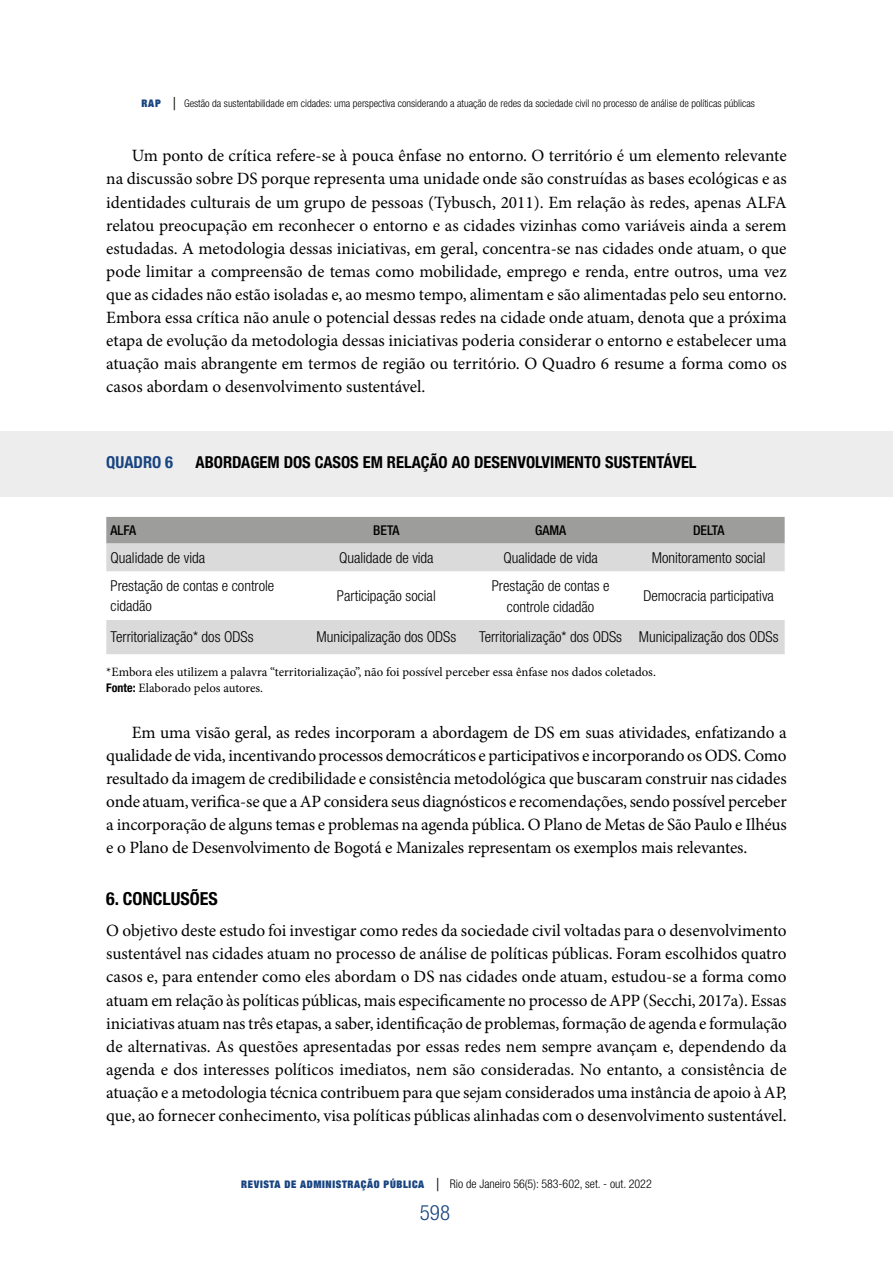
<style>
.page{position:relative;width:893px;height:1263px;background:#fff}
.page>*{position:absolute;margin:0;border:0;box-sizing:border-box;transform-origin:0 0}
.t1{font:300 condensed 21px "Helvetica Neue LT Std";color:#184480}
.t2{font:700 condensed 18px "Helvetica Neue LT Std";color:#000}
.t3{font:17.25px/23.1px "Minion Pro";letter-spacing:-.005em;color:#000;text-align:justify}
.t4{font:700 condensed 16.5px "Helvetica Neue LT Std";color:#000}
.t5{font:700 condensed 16.5px "Helvetica Neue LT Std";color:#184480}
.t6{font:300 condensed 15px/19.5px "Helvetica Neue LT Std";color:#000}
.t7{font:500 condensed 13.5px "Helvetica Neue LT Std";color:#000}
.t8{font:12.75px/15.3px "Minion Pro";color:#000}
.t9{font:300 condensed 12px "Helvetica Neue LT Std";color:#000}
.t10{font:300 condensed 10.5px "Helvetica Neue LT Std";color:#000}
.s1{font-family:"Helvetica Neue";font-weight:900;font-stretch:expanded;color:#184480}
.s2{font-size:18px}
.s3{font-family:"Helvetica Neue LT Std";font-weight:700;font-stretch:condensed;font-size:12px}
.s4{font-family:"Helvetica Neue";font-weight:900;font-stretch:expanded;font-size:10.5px;color:#184480}
</style>
<div class="page">
<div style="left:0;top:431px;width:893px;height:66px;background:#ededed"></div>
<div style="left:106px;top:517px;width:679px;height:26px;background:#9d9d9c"></div>
<svg style="left:106px;top:543px;width:679px;height:110px;fill:#dadada"></svg>
<hr style="left:106px;top:653px;width:198px;height:1px;background:#dadada">
<hr style="left:304px;top:653px;width:164px;height:1px;background:#dadada">
<hr style="left:468px;top:653px;width:165px;height:1px;background:#dadada">
<hr style="left:633px;top:653px;width:152px;height:1px;background:#dadada">
<p class="t10" style="left:141px;top:98px;width:615px"><span class="s1">RAP</span> <span class="s2">|</span> Gestão da sustentabilidade em cidades: uma perspectiva considerando a atuação de redes da sociedade civil no processo de análise de políticas públicas</p>
<p class="t3" style="left:106px;top:144px;width:682px;text-indent:26px">Um ponto de crítica refere-se à pouca ênfase no entorno. O território é um elemento relevante na discussão sobre DS porque representa uma unidade onde são construídas as bases ecológicas e as identidades culturais de um grupo de pessoas (Tybusch, 2011). Em relação às redes, apenas ALFA relatou preocupação em reconhecer o entorno e as cidades vizinhas como variáveis ainda a serem estudadas. A metodologia dessas iniciativas, em geral, concentra-se nas cidades onde atuam, o que pode limitar a compreensão de temas como mobilidade, emprego e renda, entre outros, uma vez que as cidades não estão isoladas e, ao mesmo tempo, alimentam e são alimentadas pelo seu entorno.<br>Embora essa crítica não anule o potencial dessas redes na cidade onde atuam, denota que a próxima etapa de evolução da metodologia dessas iniciativas poderia considerar o entorno e estabelecer uma atuação mais abrangente em termos de região ou território. O Quadro 6 resume a forma como os casos abordam o desenvolvimento sustentável.</p>
<p class="t5" style="left:106px;top:452px;width:68px">QUADRO 6</p>
<p class="t4" style="left:196px;top:452px;width:502px">ABORDAGEM DOS CASOS EM RELAÇÃO AO DESENVOLVIMENTO SUSTENTÁVEL</p>
<p class="t7" style="left:111px;top:522px;width:27px">ALFA</p>
<p class="t7" style="left:373px;top:522px;width:28px">BETA</p>
<p class="t7" style="left:535px;top:522px;width:33px">GAMA</p>
<p class="t7" style="left:693px;top:522px;width:33px">DELTA</p>
<p class="t6" style="left:111px;top:548px;width:96px">Qualidade de vida</p>
<p class="t6" style="left:339px;top:548px;width:96px">Qualidade de vida</p>
<p class="t6" style="left:503px;top:548px;width:96px">Qualidade de vida</p>
<p class="t6" style="left:652px;top:548px;width:115px">Monitoramento social</p>
<p class="t6" style="left:111px;top:576px;width:165px">Prestação de contas e controle cidadão</p>
<p class="t6" style="left:337px;top:586px;width:100px">Participação social</p>
<p class="t6" style="left:492px;top:575px;width:119px;line-height:21px;text-align:center">Prestação de contas e controle cidadão</p>
<p class="t6" style="left:643px;top:586px;width:132px">Democracia participativa</p>
<p class="t6" style="left:111px;top:627px;width:144px">Territorialização* dos ODSs</p>
<p class="t6" style="left:316px;top:627px;width:141px">Municipalização dos ODSs</p>
<p class="t6" style="left:479px;top:627px;width:301px">Territorialização* dos ODSs Municipalização dos ODSs</p>
<p class="t8" style="left:106px;top:665px;width:551px">*Embora eles utilizem a palavra “territorialização”, não foi possível perceber essa ênfase nos dados coletados.<br><span class="s3">Fonte:</span> Elaborado pelos autores.</p>
<p class="t3" style="left:106px;top:721px;width:682px;text-indent:26px">Em uma visão geral, as redes incorporam a abordagem de DS em suas atividades, enfatizando a qualidade de vida, incentivando processos democráticos e participativos e incorporando os ODS. Como resultado da imagem de credibilidade e consistência metodológica que buscaram construir nas cidades onde atuam, verifica-se que a AP considera seus diagnósticos e recomendações, sendo possível perceber a incorporação de alguns temas e problemas na agenda pública. O Plano de Metas de São Paulo e Ilhéus e o Plano de Desenvolvimento de Bogotá e Manizales representam os exemplos mais relevantes.</p>
<p class="t2" style="left:106px;top:887px;width:113px">6. CONCLUSÕES</p>
<p class="t3" style="left:106px;top:919px;width:682px">O objetivo deste estudo foi investigar como redes da sociedade civil voltadas para o desenvolvimento sustentável nas cidades atuam no processo de análise de políticas públicas. Foram escolhidos quatro casos e, para entender como eles abordam o DS nas cidades onde atuam, estudou-se a forma como atuam em relação às políticas públicas, mais especificamente no processo de APP (Secchi, 2017a). Essas iniciativas atuam nas três etapas, a saber, identificação de problemas, formação de agenda e formulação de alternativas. As questões apresentadas por essas redes nem sempre avançam e, dependendo da agenda e dos interesses políticos imediatos, nem são consideradas. No entanto, a consistência de atuação e a metodologia técnica contribuem para que sejam considerados uma instância de apoio à AP, que, ao fornecer conhecimento, visa políticas públicas alinhadas com o desenvolvimento sustentável.</p>
<p class="t9" style="left:241px;top:1176px;width:412px"><span class="s4">REVISTA DE ADMINISTRAÇÃO PÚBLICA</span> <span class="s2">|</span> Rio de Janeiro 56(5): 583-602, set. - out. 2022</p>
<p class="t1" style="left:420px;top:1200px;width:32px">598</p>
</div>
